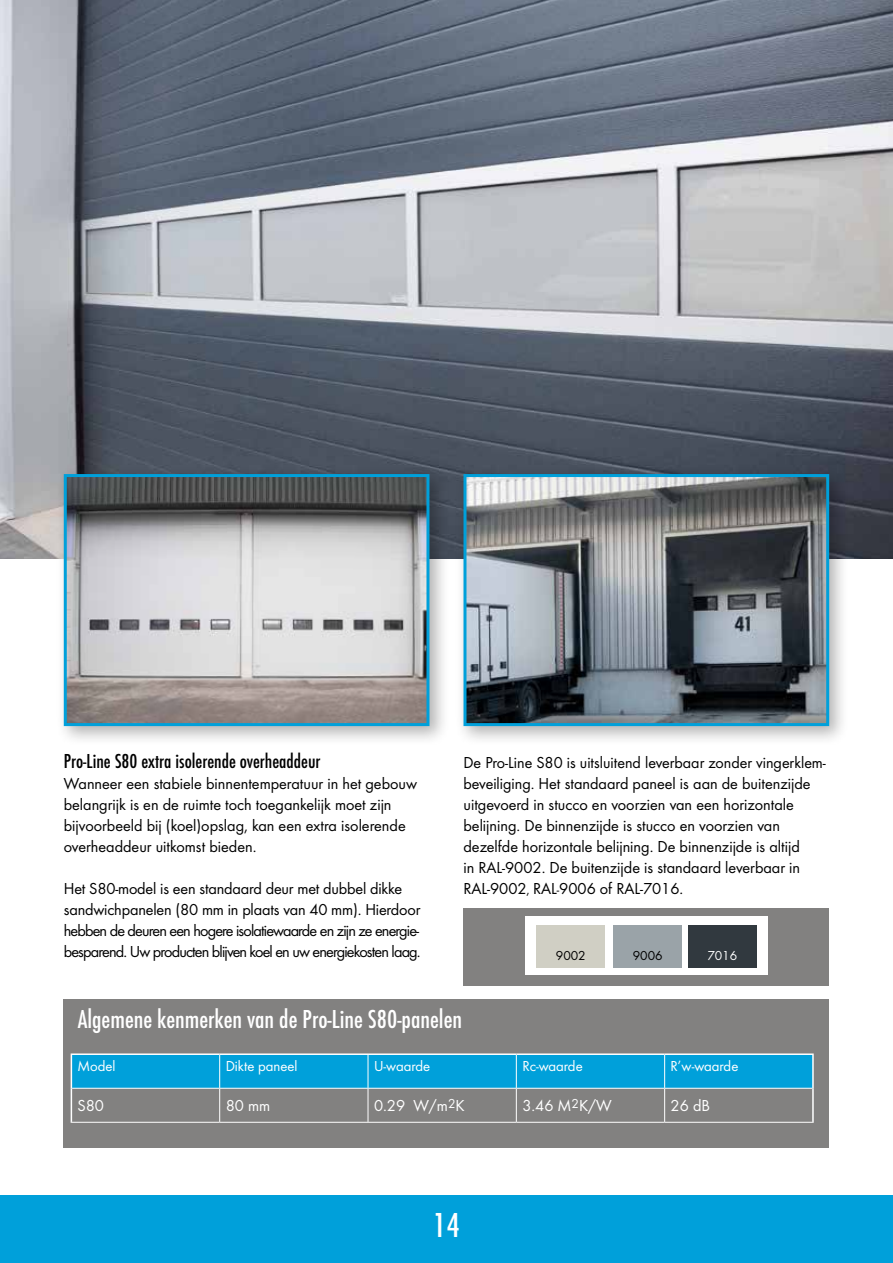
<style>
.page{position:relative;width:893px;height:1263px;background:#fff}
.page>*{position:absolute;margin:0;border:0;box-sizing:border-box;transform-origin:0 0}
.t1{font:500 36px "Futura Con";color:#fff}
.t2{font:500 27px "Futura Con";color:#fff}
.t3{font:500 21px "Futura Con";color:#000}
.t4{font:16.5px/21px "Futura Boo";color:#000}
.t5{font:16.5px/21px "Futura Boo";letter-spacing:-.05em;color:#000}
.t6{font:16.5px "Futura Boo";color:#fff}
.t7{font:15px "Futura Boo";color:#fff}
.t8{font:13.5px "Futura Boo";color:#000}
.t9{font:13.5px "Futura Boo";color:#fff}
.s1{font-size:13.5px}
</style>
<div class="page">
<img style="left:0;top:0;width:893px;height:558px">
<div style="left:0;top:1195px;width:893px;height:68px;background:#00a0da"></div>
<div style="left:455px;top:466px;width:394px;height:280px;background:#000;opacity:.3"></div>
<img style="left:467px;top:478px;width:358px;height:244px">
<div style="left:463px;top:474px;width:366px;height:252px;border:3px solid #00a0da"></div>
<div style="left:55px;top:466px;width:395px;height:280px;background:#000;opacity:.3"></div>
<img style="left:68px;top:478px;width:357px;height:244px">
<div style="left:64px;top:474px;width:365px;height:252px;border:3px solid #00a0da"></div>
<div style="left:64px;top:999px;width:765px;height:149px;background:#828180"></div>
<div style="left:463px;top:908px;width:366px;height:77px;background:#828180"></div>
<div style="left:525px;top:916px;width:242px;height:59px;background:#fff"></div>
<div style="left:537px;top:925px;width:68px;height:43px;background:#d0cfc4"></div>
<div style="left:613px;top:925px;width:68px;height:43px;background:#9aa3a8"></div>
<div style="left:688px;top:925px;width:68px;height:43px;background:#31393f"></div>
<div style="left:72px;top:1055px;width:740px;height:33px;background:#00a0da"></div>
<hr style="left:219px;top:1055px;width:1px;height:33px;background:#fff">
<hr style="left:368px;top:1055px;width:1px;height:33px;background:#fff">
<hr style="left:516px;top:1055px;width:1px;height:33px;background:#fff">
<hr style="left:664px;top:1055px;width:1px;height:33px;background:#fff">
<hr style="left:71px;top:1053px;width:149px;height:2px;background:#fff">
<hr style="left:71px;top:1055px;width:1px;height:33px;background:#fff">
<hr style="left:220px;top:1053px;width:148px;height:2px;background:#fff">
<hr style="left:368px;top:1053px;width:148px;height:2px;background:#fff">
<hr style="left:516px;top:1053px;width:149px;height:2px;background:#fff">
<hr style="left:665px;top:1053px;width:149px;height:2px;background:#fff">
<hr style="left:812px;top:1055px;width:2px;height:33px;background:#fff">
<hr style="left:72px;top:1088px;width:148px;height:1px;background:#fff">
<hr style="left:220px;top:1088px;width:148px;height:1px;background:#fff">
<hr style="left:219px;top:1088px;width:1px;height:34px;background:#fff">
<hr style="left:368px;top:1088px;width:148px;height:1px;background:#fff">
<hr style="left:368px;top:1088px;width:1px;height:34px;background:#fff">
<hr style="left:516px;top:1088px;width:149px;height:1px;background:#fff">
<hr style="left:516px;top:1088px;width:1px;height:34px;background:#fff">
<hr style="left:665px;top:1088px;width:147px;height:1px;background:#fff">
<hr style="left:664px;top:1088px;width:1px;height:34px;background:#fff">
<hr style="left:71px;top:1122px;width:149px;height:1px;background:#fff">
<hr style="left:220px;top:1122px;width:148px;height:1px;background:#fff">
<hr style="left:368px;top:1122px;width:148px;height:1px;background:#fff">
<hr style="left:516px;top:1122px;width:149px;height:1px;background:#fff">
<hr style="left:665px;top:1122px;width:149px;height:1px;background:#fff">
<hr style="left:71px;top:1088px;width:1px;height:34px;background:#fff">
<hr style="left:812px;top:1088px;width:2px;height:34px;background:#fff">
<p class="t3" style="left:64px;top:749px;width:258px">Pro-Line S80 extra isolerende overheaddeur</p>
<p class="t4" style="left:64px;top:773px;width:355px">Wanneer een stabiele binnentemperatuur in het gebouw belangrijk is en de ruimte toch toegankelijk moet zijn bijvoorbeeld bij (koel)opslag, kan een extra isolerende overheaddeur uitkomst bieden.</p>
<p class="t5" style="left:64px;top:878px;width:358px">Het S80-model is een standaard deur met dubbel dikke sandwichpanelen (80 mm in plaats van 40 mm). Hierdoor hebben de deuren een hogere isolatiewaarde en zijn ze energie&shy;besparend. Uw producten blijven koel en uw energiekosten laag.</p>
<p class="t4" style="left:463px;top:752px;width:364px">De Pro-Line S80 is uitsluitend leverbaar zonder vingerklem&shy;beveiliging. Het standaard paneel is aan de buitenzijde uitgevoerd in stucco en voorzien van een horizontale belijning. De binnenzijde is stucco en voorzien van dezelfde horizontale belijning. De binnenzijde is altijd<br>in RAL-9002. De buitenzijde is standaard leverbaar in RAL-9002<span class="s1">,</span> RAL<span class="s1">-</span>9006 of RAL-7016.</p>
<p class="t8" style="left:556px;top:948px;width:31px">9002</p>
<p class="t8" style="left:633px;top:948px;width:31px">9006</p>
<p class="t9" style="left:707px;top:948px;width:31px">7016</p>
<h2 class="t2" style="left:78px;top:1004px;width:386px">Algemene kenmerken van de Pro-Line S80-panelen</h2>
<p class="t7" style="left:77px;top:1057px;width:40px">Model</p>
<p class="t7" style="left:226px;top:1057px;width:73px">Dikte paneel</p>
<p class="t7" style="left:374px;top:1057px;width:58px">U-waarde</p>
<p class="t7" style="left:522px;top:1057px;width:62px">Rc-waarde</p>
<p class="t7" style="left:671px;top:1057px;width:69px">R’w-waarde</p>
<p class="t6" style="left:77px;top:1096px;width:28px">S80</p>
<p class="t6" style="left:226px;top:1096px;width:46px">80 mm</p>
<p class="t6" style="left:374px;top:1096px;width:92px">0.29 W/m<sup>2</sup>K</p>
<p class="t6" style="left:522px;top:1096px;width:91px">3.46 M<sup>2</sup>K/W</p>
<p class="t6" style="left:671px;top:1096px;width:41px">26 dB</p>
<h1 class="t1" style="left:433px;top:1205px;width:29px">14</h1>
</div>
